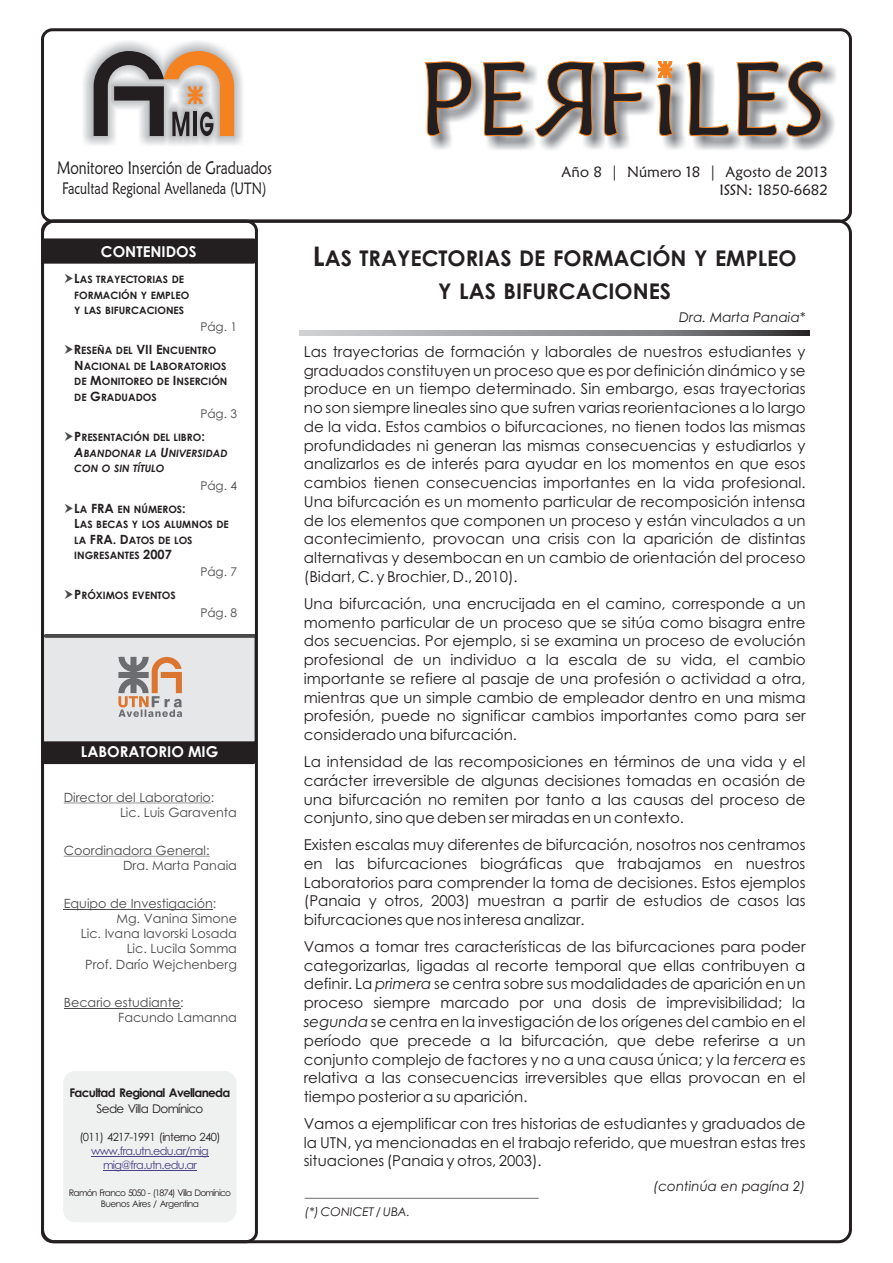
<style>
.page{position:relative;width:893px;height:1263px;background:#fff}
.page>*{position:absolute;margin:0;border:0;box-sizing:border-box;transform-origin:0 0}
.t1{font:700 21.6px/32.7px "Century Gothic";color:#231f20;text-align:center}
.t2{font:18px "Maiandra GD";color:#231f20;scale:.78 1}
.t3{font:16.5px "Maiandra GD";color:#231f20;scale:.78 1}
.t4{font:15px/18.8px "Century Gothic";color:#231f20;text-align:justify}
.t5{font:15px/18px "Maiandra GD";color:#231f20;text-align:right}
.t6{font:700 15px "Century Gothic";color:#fff}
.t7{font:italic 13.5px "Century Gothic";color:#231f20}
.t8{font:12.75px/15.1px "Century Gothic";color:#4a494a}
.t9{font:700 12px "Century Gothic";letter-spacing:-.055em;color:#231f20}
.t10{font:12px "Century Gothic";color:#4a494a}
.t11{font:12px "Century Gothic";letter-spacing:-.055em;color:#231f20}
.t12{font:italic 12px "Century Gothic";color:#231f20}
.t13{font:11.25px/13.8px "Century Gothic";letter-spacing:-.055em;color:#464285;text-align:center}
.t14{font:11.25px "Century Gothic";letter-spacing:-.055em;color:#231f20}
.t15{font:700 10.2px/15.5px "Century Gothic";color:#231f20}
.t16{font:italic 700 10.2px/15.6px "Century Gothic";color:#231f20}
.t17{font:9px/10.9px "Century Gothic";letter-spacing:-.085em;color:#231f20;text-align:center}
.s1{font-size:12.75px}
.s2{font-style:normal;font-size:12.75px}
.s3{font-style:normal}
.s4{font-size:27px}
.s5{font-style:italic}
</style>
<div class="page">
<div style="left:41px;top:28px;width:811px;height:195px;border:3px solid #231f20;border-radius:10px"></div>
<img style="left:83px;top:41px;width:160px;height:104px">
<svg style="left:94px;top:51px;width:140px;height:85px;background:#a59181"></svg>
<div style="left:43px;top:238px;width:212px;height:26px;background:#231f20"></div>
<div style="left:42px;top:739px;width:213px;height:25px;background:#231f20"></div>
<hr style="left:44px;top:634px;width:213px;height:4px;background:#4a494a">
<svg style="left:45px;top:635px;width:209px;height:107px;background:#dad7d7"></svg>
<div style="left:41px;top:220px;width:217px;height:1023px;border:3px solid #231f20;border-radius:10px"></div>
<img style="left:430px;top:65px;width:406px;height:86px">
<svg style="left:786px;top:61px;width:37px;height:76px"></svg>
<svg style="left:737px;top:62px;width:42px;height:74px;background:#8d7f77"></svg>
<svg style="left:687px;top:62px;width:42px;height:74px"></svg>
<svg style="left:657px;top:84px;width:16px;height:52px"></svg>
<svg style="left:603px;top:61px;width:42px;height:75px"></svg>
<svg style="left:535px;top:61px;width:60px;height:76px"></svg>
<svg style="left:483px;top:62px;width:42px;height:74px;background:#8e8178"></svg>
<svg style="left:425px;top:61px;width:47px;height:75px"></svg>
<svg style="left:658px;top:61px;width:14px;height:17px"></svg>
<div style="left:64px;top:1071px;width:172px;height:151px;background:#eff0f0;border:1px solid #eff0f0;border-radius:11px"></div>
<hr style="left:91px;top:1156px;width:118px;height:1px;background:#464285">
<hr style="left:103px;top:1170px;width:94px;height:1px;background:#464285">
<svg style="left:300px;top:331px;width:510px;height:4px;background:#8f9093"></svg>
<hr style="left:64px;top:803px;width:147px;height:1px;background:#4a494a">
<hr style="left:64px;top:856px;width:146px;height:1px;background:#4a494a">
<hr style="left:64px;top:909px;width:149px;height:1px;background:#4a494a">
<hr style="left:64px;top:1008px;width:116px;height:1px;background:#4a494a">
<p class="t2" style="left:57px;top:161px;width:277px">Monitoreo Inserción de Graduados</p>
<p class="t3" style="left:62px;top:182px;width:264px">Facultad Regional Avellaneda (UTN)</p>
<p class="t6" style="left:101px;top:245px;width:97px">CONTENIDOS</p>
<p class="t15" style="left:74px;top:273px;width:117px"><span class="s1">L</span>AS TRAYECTORIAS DE<br>FORMACIÓN Y EMPLEO<br>Y LAS BIFURCACIONES</p>
<p class="t15" style="left:74px;top:344px;width:155px"><span class="s1">R</span>ESEÑA DEL <span class="s1">VII E</span>NCUENTRO<br><span class="s1">N</span>ACIONAL DE <span class="s1">L</span>ABORATORIOS<br>DE <span class="s1">M</span>ONITOREO DE <span class="s1">I</span>NSERCIÓN<br>DE <span class="s1">G</span>RADUADOS</p>
<p class="t16" style="left:74px;top:430px;width:155px"><span class="s2">P</span><span class="s3">RESENTACIÓN DEL LIBRO</span><span class="s2">:<br></span><span class="s1">A</span>BANDONAR LA <span class="s1">U</span>NIVERSIDAD<br>CON O SIN TÍTULO</p>
<p class="t15" style="left:74px;top:502px;width:156px"><span class="s1">L</span>A <span class="s1">FRA</span> EN NÚMEROS<span class="s1">:<br>L</span>AS BECAS Y LOS ALUMNOS DE<br>LA <span class="s1">FRA. D</span>ATOS DE LOS<br>INGRESANTES <span class="s1">2007</span></p>
<p class="t15" style="left:74px;top:589px;width:103px"><span class="s1">P</span>RÓXIMOS EVENTOS</p>
<p class="t10" style="left:200px;top:322px;width:38px">Pág. 1</p>
<p class="t10" style="left:200px;top:409px;width:38px">Pág. 3</p>
<p class="t10" style="left:200px;top:481px;width:38px">Pág. 4</p>
<p class="t10" style="left:200px;top:567px;width:38px">Pág. 7</p>
<p class="t10" style="left:200px;top:608px;width:38px">Pág. 8</p>
<p class="t6" style="left:81px;top:745px;width:139px">LABORATORIO MIG</p>
<p class="t8" style="left:120px;top:790px;width:118px;text-indent:-56px">Director del Laboratorio:<br>Lic. Luis Garaventa</p>
<p class="t8" style="left:64px;top:844px;width:147px">Coordinadora General:</p>
<p class="t8" style="left:123px;top:859px;width:115px">Dra. Marta Panaia</p>
<p class="t8" style="left:116px;top:897px;width:122px;text-indent:-53px">Equipo de Investigación:<br>Mg. Vanina Simone</p>
<p class="t8" style="left:85px;top:957px;width:153px">Prof. Darío Wejchenberg</p>
<p class="t8" style="left:81px;top:927px;width:158px;text-align:right">Lic. Ivana Iavorski Losada<br>Lic. Lucila Somma</p>
<p class="t8" style="left:118px;top:995px;width:120px;text-indent:-54px">Becario estudiante:<br>Facundo Lamanna</p>
<p class="t9" style="left:70px;top:1088px;width:162px">Facultad Regional Avellaneda</p>
<p class="t11" style="left:97px;top:1104px;width:108px">Sede Villa Domínico</p>
<p class="t14" style="left:79px;top:1133px;width:143px">(011) 4217-1991 (interno 240)</p>
<p class="t13" style="left:91px;top:1145px;width:119px">www.fra.utn.edu.ar/mig mig@fra.utn.edu.ar</p>
<p class="t17" style="left:69px;top:1188px;width:164px">Ramón Franco 5050 - (1874) Vila Domínico<br>Buenos Aires / Argentina</p>
<p class="t5" style="left:562px;top:164px;width:268px">Año 8 | Número 18 | Agosto de 2013<br>ISSN: 1850-6682</p>
<h1 class="t1" style="left:313px;top:244px;width:485px"><span class="s4">L</span>AS TRAYECTORIAS DE FORMACIÓN Y EMPLEO<br>Y LAS BIFURCACIONES</h1>
<p class="t7" style="left:679px;top:312px;width:128px">Dra. Marta Panaia*</p>
<p class="t4" style="left:304px;top:343px;width:503px">Las trayectorias de formación y laborales de nuestros estudiantes y graduados constituyen un proceso que es por definición dinámico y se produce en un tiempo determinado. Sin embargo, esas trayectorias no son siempre lineales sino que sufren varias reorientaciones a lo largo de la vida. Estos cambios o bifurcaciones, no tienen todos las mismas profundidades ni generan las mismas consecuencias y estudiarlos y analizarlos es de interés para ayudar en los momentos en que esos cambios tienen consecuencias importantes en la vida profesional.<br>Una bifurcación es un momento particular de recomposición intensa de los elementos que componen un proceso y están vinculados a un acontecimiento, provocan una crisis con la aparición de distintas alternativas y desembocan en un cambio de orientación del proceso (Bidart, C. y Brochier, D., 2010).</p>
<p class="t4" style="left:304px;top:595px;width:503px">Una bifurcación, una encrucijada en el camino, corresponde a un momento particular de un proceso que se sitúa como bisagra entre dos secuencias. Por ejemplo, si se examina un proceso de evolución profesional de un individuo a la escala de su vida, el cambio importante se refiere al pasaje de una profesión o actividad a otra, mientras que un simple cambio de empleador dentro en una misma profesión, puede no significar cambios importantes como para ser considerado una bifurcación.</p>
<p class="t4" style="left:304px;top:753px;width:503px">La intensidad de las recomposiciones en términos de una vida y el carácter irreversible de algunas decisiones tomadas en ocasión de una bifurcación no remiten por tanto a las causas del proceso de conjunto, sino que deben ser miradas en un contexto.</p>
<p class="t4" style="left:304px;top:837px;width:503px">Existen escalas muy diferentes de bifurcación, nosotros nos centramos en las bifurcaciones biográficas que trabajamos en nuestros Laboratorios para comprender la toma de decisiones. Estos ejemplos (Panaia y otros, 2003) muestran a partir de estudios de casos las bifurcaciones que nos interesa analizar.</p>
<p class="t4" style="left:304px;top:938px;width:503px">Vamos a tomar tres características de las bifurcaciones para poder categorizarlas, ligadas al recorte temporal que ellas contribuyen a definir. La <span class="s5">primera</span> se centra sobre sus modalidades de aparición en un proceso siempre marcado por una dosis de imprevisibilidad; la <span class="s5">segunda</span> se centra en la investigación de los orígenes del cambio en el período que precede a la bifurcación, que debe referirse a un conjunto complejo de factores y no a una causa única; y la <span class="s5">tercera</span> es relativa a las consecuencias irreversibles que ellas provocan en el tiempo posterior a su aparición.</p>
<p class="t4" style="left:304px;top:1115px;width:503px">Vamos a ejemplificar con tres historias de estudiantes y graduados de la UTN, ya mencionadas en el trabajo referido, que muestran estas tres situaciones (Panaia y otros, 2003).</p>
<p class="t7" style="left:653px;top:1181px;width:154px">(continúa en pagína 2)</p>
<p class="t9" style="left:305px;top:1188px;width:235px">_______________________________________</p>
<p class="t12" style="left:305px;top:1206px;width:107px">(*) CONICET / UBA.</p>
</div>
